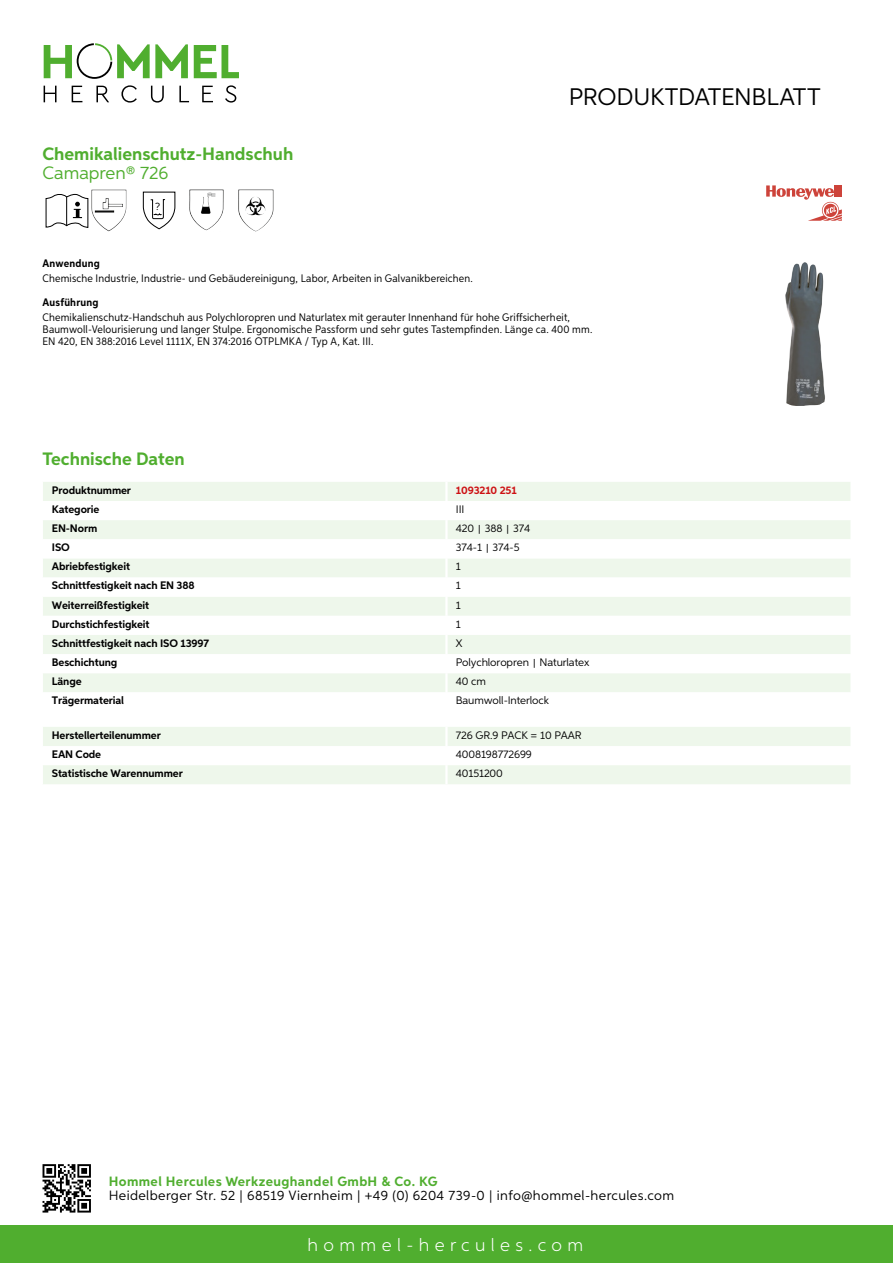
<style>
.page{position:relative;width:893px;height:1263px;background:#fff}
.page>*{position:absolute;margin:0;border:0;box-sizing:border-box;transform-origin:0 0}
.t1{font:24px "Aspira";letter-spacing:-.01em;color:#000}
.t2{font:700 18px "Aspira";color:#50ae2f}
.t3{font:300 18px "Aspira";letter-spacing:.3em;color:#fff}
.t4{font:18px "Aspira";color:#50ae2f}
.t5{font:13.5px "Aspira";letter-spacing:.03em;color:#000}
.t6{font:700 13.5px "Aspira";letter-spacing:.03em;color:#50ae2f}
.t7{font:10.95px/12px "Aspira Nar";letter-spacing:.015em;color:#000}
.t8{font:700 10.95px "Aspira";letter-spacing:-.01em;color:#000}
.t9{font:10.95px "Aspira";letter-spacing:-.01em;color:#000}
.t10{font:700 10.95px "Aspira Nar";letter-spacing:.02em;color:#000}
.t11{font:700 10.95px "Aspira";letter-spacing:-.01em;color:#cd1013}
.t12{font:10.35px "Aspira";color:#000}
.s1{font-family:"Wuerth Global";font-size:10.5px}
</style>
<div class="page">
<div style="left:0;top:1226px;width:893px;height:37px;background:#50ae2f"></div>
<svg style="left:43px;top:1164px;width:48px;height:48px"></svg>
<svg style="left:194px;top:45px;width:45px;height:33px"></svg>
<svg style="left:44px;top:43px;width:144px;height:36px"></svg>
<svg style="left:44px;top:86px;width:13px;height:16px"></svg>
<svg style="left:72px;top:86px;width:10px;height:16px"></svg>
<svg style="left:96px;top:86px;width:13px;height:16px"></svg>
<svg style="left:121px;top:85px;width:16px;height:18px"></svg>
<svg style="left:151px;top:86px;width:13px;height:17px"></svg>
<svg style="left:179px;top:86px;width:10px;height:16px"></svg>
<svg style="left:202px;top:86px;width:11px;height:16px"></svg>
<svg style="left:225px;top:85px;width:11px;height:18px"></svg>
<div style="left:43px;top:482px;width:807px;height:19px;background:#eef7eb"></div>
<svg style="left:43px;top:520px;width:807px;height:172px;fill:#eef7eb"></svg>
<hr style="left:445px;top:482px;width:3px;height:19px;background:#fff">
<hr style="left:445px;top:520px;width:3px;height:19px;background:#fff">
<hr style="left:445px;top:539px;width:3px;height:19px;background:#fff">
<hr style="left:445px;top:558px;width:3px;height:19px;background:#fff">
<hr style="left:445px;top:577px;width:3px;height:20px;background:#fff">
<hr style="left:445px;top:597px;width:3px;height:19px;background:#fff">
<hr style="left:445px;top:616px;width:3px;height:19px;background:#fff">
<hr style="left:445px;top:635px;width:3px;height:19px;background:#fff">
<hr style="left:445px;top:654px;width:3px;height:19px;background:#fff">
<hr style="left:445px;top:673px;width:3px;height:19px;background:#fff">
<svg style="left:43px;top:727px;width:807px;height:57px"></svg>
<hr style="left:445px;top:765px;width:3px;height:19px;background:#fff">
<svg style="left:46px;top:193px;width:42px;height:35px"></svg>
<img style="left:91px;top:189px;width:8px;height:35px">
<svg style="left:143px;top:191px;width:33px;height:39px"></svg>
<img style="left:189px;top:189px;width:24px;height:30px">
<img style="left:238px;top:189px;width:31px;height:28px">
<img style="left:785px;top:262px;width:40px;height:144px">
<svg style="left:766px;top:185px;width:76px;height:36px"></svg>
<h2 class="t2" style="left:43px;top:142px;width:252px">Chemikalienschutz-Handschuh</h2>
<h2 class="t4" style="left:43px;top:162px;width:127px">Camapren® 726</h2>
<p class="t12" style="left:155px;top:201px;width:7px">?</p>
<h1 class="t1" style="left:569px;top:82px;width:253px">Produktdatenblatt</h1>
<p class="t10" style="left:43px;top:257px;width:59px">Anwendung</p>
<p class="t7" style="left:43px;top:273px;width:432px">Chemische Industrie, Industrie- und Gebäudereinigung, Labor, Arbeiten in Galvanikbereichen.</p>
<p class="t10" style="left:43px;top:295px;width:58px">Ausführung</p>
<p class="t7" style="left:43px;top:311px;width:551px">Chemikalienschutz-Handschuh aus Polychloropren und Naturlatex mit gerauter Innenhand für hohe Griffsicherheit,<br>Baumwoll-Velourisierung und langer Stulpe. Ergonomische Passform und sehr gutes Tastempfinden. Länge ca. 400 mm.<br>EN 420, EN 388:2016 Level 1111X, EN 374:2016 OTPLMKA / Typ A, Kat. III.</p>
<h2 class="t2" style="left:43px;top:448px;width:144px">Technische Daten</h2>
<p class="t8" style="left:52px;top:483px;width:81px">Produktnummer</p>
<p class="t11" style="left:456px;top:483px;width:62px">1093210 251</p>
<p class="t8" style="left:52px;top:502px;width:49px">Kategorie</p>
<p class="t9" style="left:456px;top:502px;width:10px">III</p>
<p class="t8" style="left:52px;top:521px;width:47px">EN-Norm</p>
<p class="t9" style="left:456px;top:522px;width:76px">420 <span class="s1">|</span> 388 <span class="s1">|</span> 374</p>
<p class="t8" style="left:52px;top:541px;width:19px">ISO</p>
<p class="t9" style="left:456px;top:541px;width:65px">374-1 <span class="s1">|</span> 374-5</p>
<p class="t8" style="left:52px;top:560px;width:80px">Abriebfestigkeit</p>
<p class="t9" style="left:456px;top:560px;width:7px">1</p>
<p class="t8" style="left:52px;top:579px;width:144px">Schnittfestigkeit nach EN 388</p>
<p class="t9" style="left:456px;top:579px;width:7px">1</p>
<p class="t8" style="left:52px;top:598px;width:99px">Weiterreißfestigkeit</p>
<p class="t9" style="left:456px;top:598px;width:7px">1</p>
<p class="t8" style="left:52px;top:617px;width:99px">Durchstichfestigkeit</p>
<p class="t9" style="left:456px;top:617px;width:7px">1</p>
<p class="t8" style="left:52px;top:636px;width:159px">Schnittfestigkeit nach ISO 13997</p>
<p class="t9" style="left:456px;top:636px;width:8px">X</p>
<p class="t8" style="left:52px;top:655px;width:67px">Beschichtung</p>
<p class="t9" style="left:456px;top:655px;width:135px">Polychloropren <span class="s1">|</span> N aturlatex</p>
<p class="t8" style="left:52px;top:675px;width:31px">Länge</p>
<p class="t9" style="left:456px;top:675px;width:32px">40 cm</p>
<p class="t8" style="left:52px;top:694px;width:74px">Trägermaterial</p>
<p class="t9" style="left:456px;top:694px;width:95px">Baumwoll-Interlock</p>
<p class="t8" style="left:52px;top:728px;width:111px">Herstellerteilenummer</p>
<p class="t9" style="left:456px;top:728px;width:113px">726 GR.9 PACK = 10 PAAR</p>
<p class="t8" style="left:52px;top:747px;width:51px">EAN Code</p>
<p class="t9" style="left:456px;top:747px;width:78px">4008198772699</p>
<p class="t8" style="left:52px;top:766px;width:132px">Statistische Warennummer</p>
<p class="t9" style="left:456px;top:767px;width:49px">40151200</p>
<p class="t6" style="left:109px;top:1172px;width:330px">Hommel Hercules Werkzeughandel GmbH &amp; Co. KG</p>
<p class="t5" style="left:109px;top:1187px;width:567px">Heidelberger Str. 52 | 68519 Viernheim | +49 (0) 6204 739-0 | info@hommel-hercules.com</p>
<h2 class="t3" style="left:307px;top:1234px;width:277px">hommel-hercules.com</h2>
</div>
